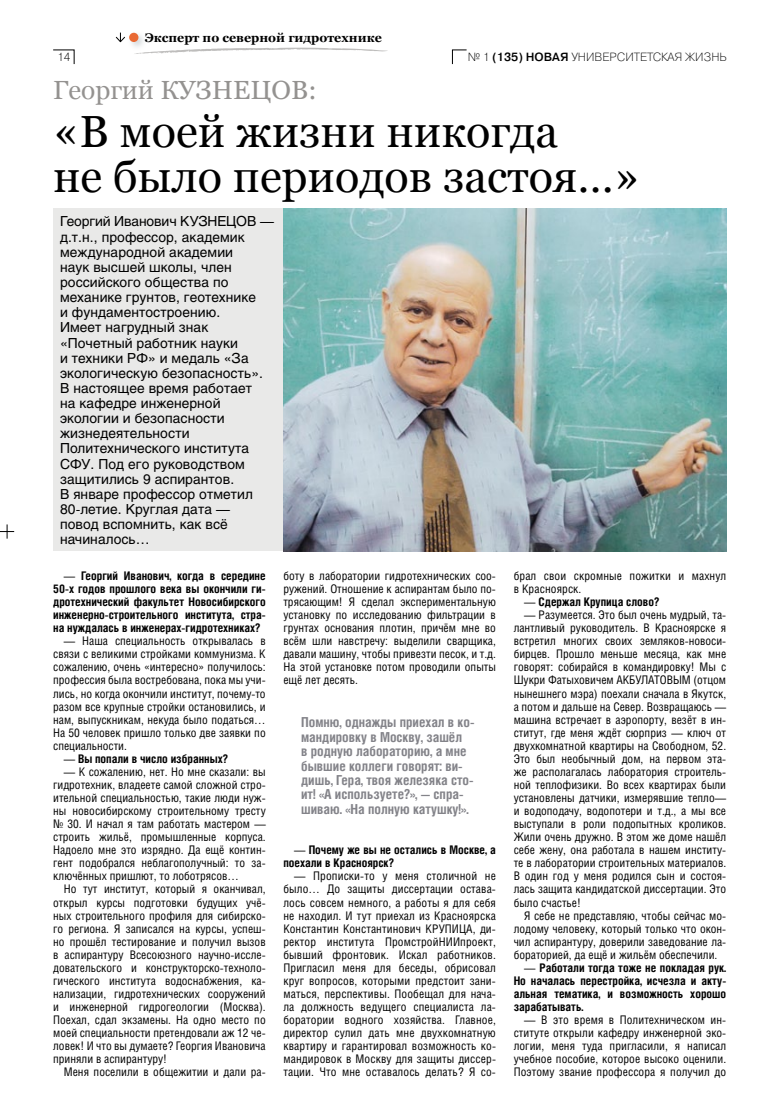
<style>
.page{position:relative;width:780px;height:1095px;background:#fff}
.page>*{position:absolute;margin:0;border:0;box-sizing:border-box;transform-origin:0 0}
.t1{font:45px/45px "Georgia";color:#000}
.t2{font:26.25px "Georgia";color:#949290}
.t3{font:13.75px/15.1px "Helios C";letter-spacing:.005em;color:#000}
.t4{font:700 13.75px/14.5px "Helios Cond C";color:#838389}
.t5{font:700 12.5px "Georgia";color:#000}
.t6{font:11.88px/13.1px "Helios Cond C";color:#000;text-align:justify}
.t7{font:700 11.88px/13px "Helios Cond C";color:#000;text-align:justify}
.t8{font:11.88px "Pragmatica Light C";color:#000}
.s1{font-weight:700}
.s2{font-weight:400}
</style>
<div class="page">
<div style="left:53px;top:209px;width:230px;height:342px;background:#e9e9e8"></div>
<img style="left:283px;top:209px;width:443px;height:342px">
<div style="left:127px;top:31px;width:21px;height:20px;background:#aeb7bb;opacity:.56"></div>
<div style="left:129px;top:33px;width:9px;height:9px;background:#e96933;border-radius:50%"></div>
<svg style="left:115px;top:33px;width:10px;height:10px"></svg>
<svg style="left:452px;top:49px;width:15px;height:16px"></svg>
<svg style="left:134px;top:48px;width:254px;height:6px"></svg>
<svg style="left:0;top:524px;width:14px;height:15px"></svg>
<svg style="left:53px;top:49px;width:22px;height:16px"></svg>
<p class="t5" style="left:145px;top:30px;width:238px">Эксперт по северной гидротехнике</p>
<p class="t8" style="left:57px;top:51px;width:15px">14</p>
<p class="t8" style="left:467px;top:51px;width:260px">№ 1 <span class="s1">(135) НОВАЯ</span> УНИВЕРСИТЕТСКАЯ ЖИЗНЬ</p>
<h2 class="t2" style="left:53px;top:74px;width:265px">Георгий КУЗНЕЦОВ:</h2>
<h1 class="t1" style="left:53px;top:110px;width:588px">«В моей жизни никогда<br>не было периодов застоя…»</h1>
<p class="t3" style="left:60px;top:214px;width:215px">Георгий Иванович КУЗНЕЦОВ — д.т.н., профессор, академик международной академии<br>наук высшей школы, член российского общества по механике грунтов, геотехнике<br>и фундаментостроению.<br>Имеет нагрудный знак «Почетный работник науки<br>и техники РФ» и медаль «За экологическую безопасность».<br>В настоящее время работает<br>на кафедре инженерной экологии и безопасности жизнедеятельности<br>Политехнического института<br>СФУ. Под его руководством защитились 9 аспирантов.<br>В январе профессор отметил<br>80-летие. Круглая дата —<br>повод вспомнить, как всё начиналось…</p>
<p class="t7" style="left:53px;top:569px;width:214px;text-indent:11px"><span class="s2">—</span> Георгий Иванович, когда в середине 50-х годов прошлого века вы окончили ги&shy;дротехнический факультет Новосибирского инженерно-строительного института, стра&shy;на нуждалась в инженерах-гидротехниках?</p>
<p class="t6" style="left:53px;top:634px;width:214px;text-indent:11px">— Наша специальность открывалась в связи с великими стройками коммунизма. К сожалению, очень «интересно» получилось: профессия была востребована, пока мы учи&shy;лись, но когда окончили институт, почему-то разом все крупные стройки остановились, и нам, выпускникам, некуда было податься… На 50 человек пришло только две заявки по специальности.</p>
<p class="t7" style="left:64px;top:752px;width:165px"><span class="s2">—</span> Вы попали в число избранных?</p>
<p class="t6" style="left:53px;top:765px;width:214px;text-indent:11px">— К сожалению, нет. Но мне сказали: вы гидротехник, владеете самой сложной стро&shy;ительной специальностью, такие люди нуж&shy;ны новосибирскому строительному тресту № 30. И начал я там работать мастером — строить жильё, промышленные корпуса.<br>Надоело мне это изрядно. Да ещё контин&shy;гент подобрался неблагополучный: то за&shy;ключённых пришлют, то лоботрясов…</p>
<p class="t6" style="left:53px;top:882px;width:214px;text-indent:11px">Но тут институт, который я оканчивал, открыл курсы подготовки будущих учё&shy;ных строительного профиля для сибирско&shy;го региона. Я записался на курсы, успеш&shy;но прошёл тестирование и получил вызов в аспирантуру Всесоюзного научно-иссле&shy;довательского и конструкторско-техноло&shy;гического института водоснабжения, ка&shy;нализации, гидротехнических сооружений и инженерной гидрогеологии (Москва).<br>Поехал, сдал экзамены. На одно место по моей специальности претендовали аж 12 че&shy;ловек! И что вы думаете? Георгия Ивановича приняли в аспирантуру!</p>
<p class="t6" style="left:64px;top:1065px;width:203px">Меня поселили в общежитии и дали ра-</p>
<p class="t6" style="left:283px;top:569px;width:214px">боту в лаборатории гидротехнических соо&shy;ружений. Отношение к аспирантам было по&shy;трясающим! Я сделал экспериментальную установку по исследованию фильтрации в грунтах основания плотин, причём мне во всём шли навстречу: выделили сварщика, давали машину, чтобы привезти песок, и т.д.<br>На этой установке потом проводили опыты ещё лет десять.</p>
<p class="t4" style="left:301px;top:715px;width:175px">Помню, однажды приехал в ко&shy;мандировку в Москву, зашёл<br>в родную лабораторию, а мне бывшие коллеги говорят: ви&shy;дишь, Гера, твоя железяка сто&shy;ит! «А используете?», — спра&shy;шиваю. «На полную катушку!».</p>
<p class="t7" style="left:283px;top:843px;width:214px;text-indent:11px"><span class="s2">—</span> Почему же вы не остались в Москве, а поехали в Красноярск?</p>
<p class="t6" style="left:283px;top:869px;width:214px;text-indent:11px">— Прописки-то у меня столичной не было… До защиты диссертации остава&shy;лось совсем немного, а работы я для себя не находил. И тут приехал из Красноярска Константин Константинович КРУПИЦА, ди&shy;ректор института ПромстройНИИпроект, бывший фронтовик. Искал работников.<br>Пригласил меня для беседы, обрисовал круг вопросов, которыми предстоит зани&shy;маться, перспективы. Пообещал для нача&shy;ла должность ведущего специалиста ла&shy;боратории водного хозяйства. Главное, директор сулил дать мне двухкомнатную квартиру и гарантировал возможность ко&shy;мандировок в Москву для защиты диссер&shy;тации. Что мне оставалось делать? Я со-</p>
<p class="t6" style="left:513px;top:569px;width:214px">брал свои скромные пожитки и махнул в Красноярск.</p>
<p class="t7" style="left:524px;top:595px;width:136px"><span class="s2">—</span> Сдержал Крупица слово?</p>
<p class="t6" style="left:513px;top:608px;width:214px;text-indent:11px">— Разумеется. Это был очень мудрый, та&shy;лантливый руководитель. В Красноярске я встретил многих своих земляков-новоси&shy;бирцев. Прошло меньше месяца, как мне говорят: собирайся в командировку! Мы с Шукри Фатыховичем АКБУЛАТОВЫМ (отцом нынешнего мэра) поехали сначала в Якутск, а потом и дальше на Север. Возвращаюсь — машина встречает в аэропорту, везёт в ин&shy;ститут, где меня ждёт сюрприз — ключ от двухкомнатной квартиры на Свободном, 52.<br>Это был необычный дом, на первом эта&shy;же располагалась лаборатория строитель&shy;ной теплофизики. Во всех квартирах были установлены датчики, измерявшие тепло— и водоподачу, водопотери и т.д., а мы все выступали в роли подопытных кроликов.<br>Жили очень дружно. В этом же доме нашёл себе жену, она работала в нашем институ&shy;те в лаборатории строительных материалов.<br>В один год у меня родился сын и состоя&shy;лась защита кандидатской диссертации. Это было счастье!</p>
<p class="t6" style="left:513px;top:909px;width:214px;text-indent:11px">Я себе не представляю, чтобы сейчас мо&shy;лодому человеку, который только что окон&shy;чил аспирантуру, доверили заведование ла&shy;бораторией, да ещё и жильём обеспечили.</p>
<p class="t7" style="left:513px;top:961px;width:214px;text-indent:11px"><span class="s2">—</span> Работали тогда тоже не покладая рук.<br>Но началась перестройка, исчезла и акту&shy;альная тематика, и возможность хорошо зарабатывать.</p>
<p class="t6" style="left:513px;top:1013px;width:214px;text-indent:11px">— В это время в Политехническом ин&shy;ституте открыли кафедру инженерной эко&shy;логии, меня туда пригласили, я написал учебное пособие, которое высоко оценили.<br>Поэтому звание профессора я получил до</p>
</div>
